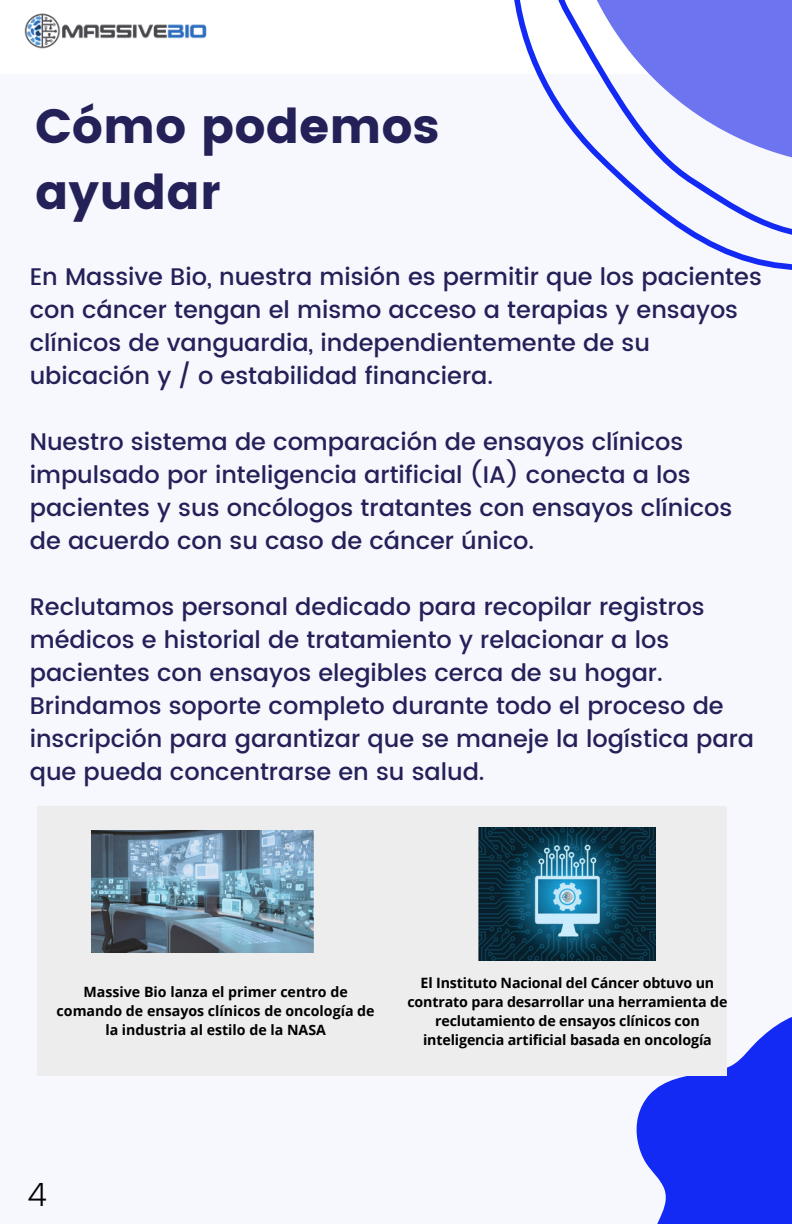
<style>
.page{position:relative;width:792px;height:1224px;background:#f7f8fe}
.page>*{position:absolute;margin:0;border:0;box-sizing:border-box;transform-origin:0 0}
.t1{font:48px/66px "Poppins";color:#242058}
.t2{font:300 32px "Poppins";color:#000}
.t3{font:500 24px/33px "Poppins";color:#242058}
.t4{font:700 14.2px/19px "Open Sans";letter-spacing:-.01em;color:#000;text-align:center}
</style>
<div class="page">
<div style="left:0;top:0;width:792px;height:74px;background:#fff"></div>
<svg style="left:514px;top:0;width:278px;height:259px"></svg>
<svg style="left:636px;top:1017px;width:156px;height:207px;background:#2f44f4"></svg>
<img style="left:24px;top:13px;width:183px;height:36px">
<div style="left:37px;top:806px;width:690px;height:270px;background:#ededed"></div>
<img style="left:91px;top:831px;width:222px;height:121px">
<img style="left:479px;top:827px;width:177px;height:134px">
<p class="t1" style="left:35px;top:93px;width:406px">Cómo podemos ayudar</p>
<p class="t3" style="left:30px;top:260px;width:734px">En Massive Bio, nuestra misión es permitir que los pacientes con cáncer tengan el mismo acceso a terapias y ensayos clínicos de vanguardia, independientemente de su ubicación y / o estabilidad financiera.</p>
<p class="t3" style="left:30px;top:425px;width:704px">Nuestro sistema de comparación de ensayos clínicos impulsado por inteligencia artificial (IA) conecta a los pacientes y sus oncólogos tratantes con ensayos clínicos de acuerdo con su caso de cáncer único.</p>
<p class="t3" style="left:30px;top:590px;width:726px">Reclutamos personal dedicado para recopilar registros médicos e historial de tratamiento y relacionar a los pacientes con ensayos elegibles cerca de su hogar.<br>Brindamos soporte completo durante todo el proceso de inscripción para garantizar que se maneje la logística para que pueda concentrarse en su salud.</p>
<p class="t4" style="left:57px;top:982px;width:320px">Massive Bio lanza el primer centro de comando de ensayos clínicos de oncología de la industria al estilo de la NASA</p>
<p class="t4" style="left:407px;top:973px;width:322px">El Instituto Nacional del Cáncer obtuvo un contrato para desarrollar una herramienta de reclutamiento de ensayos clínicos con inteligencia artificial basada en oncología</p>
<p class="t2" style="left:27px;top:1176px;width:21px">4</p>
</div>
